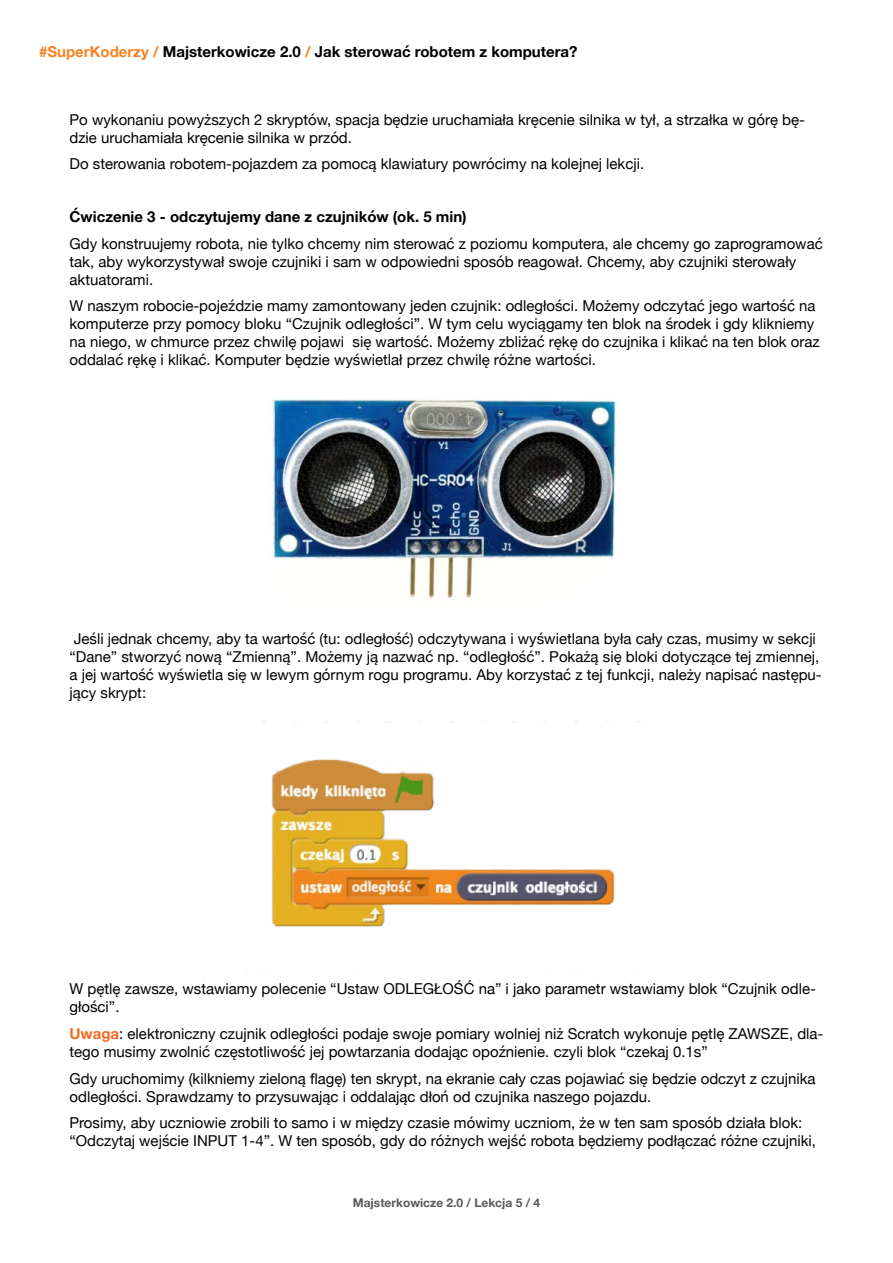
<style>
.page{position:relative;width:893px;height:1263px;background:#fff}
.page>*{position:absolute;margin:0;border:0;box-sizing:border-box;transform-origin:0 0}
.t1{font:15px/18px "Helvetica Neue";color:#000}
.t2{font:700 15px "Helvetica Neue";color:#000}
.t3{font:700 12px "Helvetica Neue";color:#58595b}
.s1{color:#f58220}
.s2{font-weight:700;color:#f26b21}
</style>
<div class="page">
<img style="left:271px;top:399px;width:345px;height:205px">
<img style="left:247px;top:721px;width:399px;height:255px">
<p class="t2" style="left:39px;top:40px;width:540px"><span class="s1">#SuperKoderzy /</span> Majsterkowicze 2.0 <span class="s1">/</span> Jak sterować robotem z komputera?</p>
<p class="t1" style="left:70px;top:111px;width:737px">Po wykonaniu powyższych 2 skryptów, spacja będzie uruchamiała kręcenie silnika w tył, a strzałka w górę bę&shy;dzie uruchamiała kręcenie silnika w przód.</p>
<p class="t1" style="left:70px;top:156px;width:576px">Do sterowania robotem-pojazdem za pomocą klawiatury powrócimy na kolejnej lekcji.</p>
<p class="t2" style="left:70px;top:205px;width:399px">Ćwiczenie 3 - odczytujemy dane z czujników (ok. 5 min)</p>
<p class="t1" style="left:70px;top:235px;width:755px">Gdy konstruujemy robota, nie tylko chcemy nim sterować z poziomu komputera, ale chcemy go zaprogramować tak, aby wykorzystywał swoje czujniki i sam w odpowiedni sposób reagował. Chcemy, aby czujniki sterowały aktuatorami.</p>
<p class="t1" style="left:70px;top:298px;width:752px">W naszym robocie-pojeździe mamy zamontowany jeden czujnik: odległości. Możemy odczytać jego wartość na komputerze przy pomocy bloku “Czujnik odległości”. W tym celu wyciągamy ten blok na środek i gdy klikniemy na niego, w chmurce przez chwilę pojawi się wartość. Możemy zbliżać rękę do czujnika i klikać na ten blok oraz oddalać rękę i klikać. Komputer będzie wyświetlał przez chwilę różne wartości.</p>
<p class="t1" style="left:70px;top:630px;width:754px">Jeśli jednak chcemy, aby ta wartość (tu: odległość) odczytywana i wyświetlana była cały czas, musimy w sekcji “Dane” stworzyć nową “Zmienną”. Możemy ją nazwać np. “odległość”. Pokażą się bloki dotyczące tej zmiennej, a jej wartość wyświetla się w lewym górnym rogu programu. Aby korzystać z tej funkcji, należy napisać następu&shy;jący skrypt:</p>
<p class="t1" style="left:70px;top:981px;width:748px">W pętlę zawsze, wstawiamy polecenie “Ustaw ODLEGŁOŚĆ na” i jako parametr wstawiamy blok “Czujnik odle&shy;głości”.</p>
<p class="t1" style="left:70px;top:1025px;width:755px"><span class="s2">Uwaga</span>: elektroniczny czujnik odległości podaje swoje pomiary wolniej niż Scratch wykonuje pętlę ZAWSZE, dla&shy;tego musimy zwolnić częstotliwość jej powtarzania dodając opoźnienie. czyli blok “czekaj 0.1s”</p>
<p class="t1" style="left:70px;top:1070px;width:748px">Gdy uruchomimy (kilkniemy zieloną flagę) ten skrypt, na ekranie cały czas pojawiać się będzie odczyt z czujnika odległości. Sprawdzamy to przysuwając i oddalając dłoń od czujnika naszego pojazdu.</p>
<p class="t1" style="left:70px;top:1114px;width:748px">Prosimy, aby uczniowie zrobili to samo i w między czasie mówimy uczniom, że w ten sam sposób działa blok: “Odczytaj wejście INPUT 1-4”. W ten sposób, gdy do różnych wejść robota będziemy podłączać różne czujniki,</p>
<p class="t3" style="left:353px;top:1194px;width:189px">Majsterkowicze 2.0 / Lekcja 5 / 4</p>
</div>
